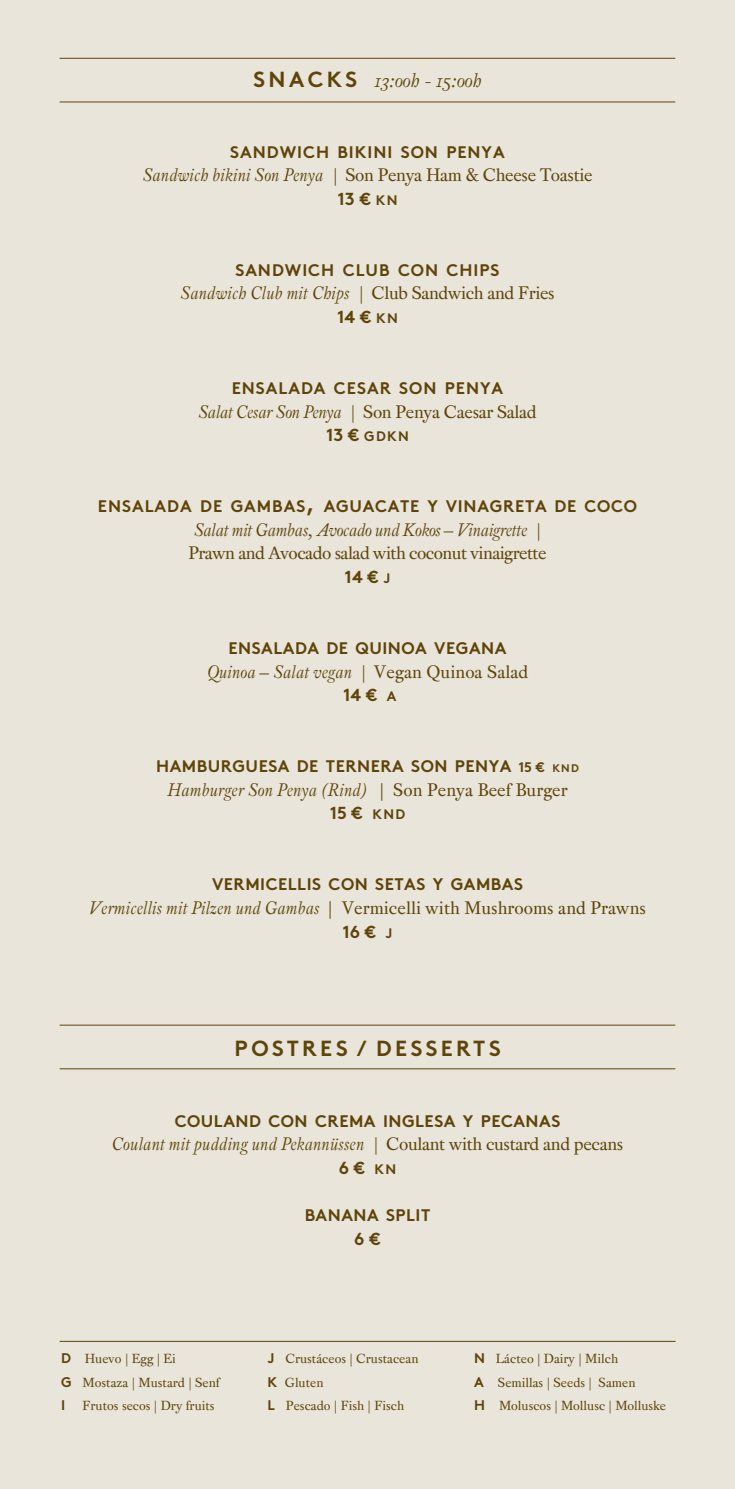
<style>
.page{position:relative;width:735px;height:1489px;background:#fff}
.page>*{position:absolute;margin:0;border:0;box-sizing:border-box;transform-origin:0 0}
.t1{font:700 21.88px "Brown";letter-spacing:.155em;color:#5e4409}
.titular{font:italic 21px "Pradell";color:#5e4409}
.t2{font:italic 19.25px "Pradell";color:#5e4409}
.t3{font:19.25px "Pradell Roman";letter-spacing:-.02em;color:#5e4409}
.t4{font:italic 19.25px "Pradell";letter-spacing:-.02em;color:#5e4409}
.t5{font:19.25px "Pradell Roman";color:#5e4409}
.t6{font:700 17.32px "Brown";color:#5e4409}
.t7{font:700 16.8px "Brown";letter-spacing:.03em;color:#5e4409}
.t8{font:700 16.8px "Brown";letter-spacing:.055em;color:#5e4409}
.t9{font:14px "Pradell Roman";color:#5e4409}
.t10{font:700 14px "Brown";color:#5e4409}
.t11{font:700 13.83px "Brown";color:#5e4409}
.s1{font-family:"Brown";font-weight:700;font-style:normal;font-size:21.88px}
.s2{font-family:"Pradell";font-style:italic}
.s3{font-size:13.83px}
.s4{font-family:"Pradell Roman";font-style:normal}
.s5{font-size:17.32px}
.s6{font-size:23.97px}
.s7{font-size:14px}
.s8{font-size:11.03px}
.s9{font-family:"Brown";font-weight:700}
</style>
<div class="page">
<div style="left:0;top:0;width:734px;height:1488px;background:#eae5da"></div>
<hr style="left:60px;top:1340px;width:615px;height:1px;background:#5e4409">
<hr style="left:60px;top:58px;width:615px;height:1px;background:#5e4409">
<hr style="left:60px;top:1024px;width:615px;height:1px;background:#5e4409">
<hr style="left:60px;top:102px;width:615px;height:1px;background:#5e4409">
<hr style="left:60px;top:1068px;width:615px;height:1px;background:#5e4409">
<p class="titular" style="left:253px;top:68px;width:229px"><span class="s1">SNACKS</span> 13:00h - 15:00h</p>
<p class="t8" style="left:230px;top:138px;width:276px">SANDWICH BIKINI SON PENYA</p>
<p class="t3" style="left:142px;top:164px;width:451px"><span class="s2">Sandwich bikini Son Penya |</span> Son Penya Ham &amp; Cheese Toastie</p>
<p class="t6" style="left:337px;top:185px;width:61px">13 € <span class="s3">KN</span></p>
<p class="t8" style="left:235px;top:256px;width:265px">SANDWICH CLUB CON CHIPS</p>
<p class="t2" style="left:180px;top:282px;width:376px">Sandwich Club mit Chips | <span class="s4">Club Sandwich and Fries</span></p>
<p class="t6" style="left:337px;top:303px;width:62px">14 € <span class="s3">KN</span></p>
<p class="t8" style="left:231px;top:374px;width:273px">ENSALADA CESAR SON PENYA</p>
<p class="t4" style="left:198px;top:400px;width:340px">Salat Cesar Son Penya | <span class="s4">Son Penya Caesar Salad</span></p>
<p class="t11" style="left:326px;top:425px;width:84px"><span class="s5">13 €</span> GDKN</p>
<p class="t7" style="left:98px;top:492px;width:540px">ENSALADA DE GAMBAS<span class="s6">,</span> AGUACATE Y VINAGRETA DE COCO</p>
<p class="t4" style="left:194px;top:519px;width:348px">Salat mit Gambas, Avocado und Kokos – Vinaigrette |</p>
<p class="t3" style="left:188px;top:542px;width:359px">Prawn and Avocado salad with coconut vinaigrette</p>
<p class="t6" style="left:344px;top:563px;width:47px">14 € <span class="s3">J</span></p>
<p class="t7" style="left:228px;top:634px;width:279px">ENSALADA DE QUINOA VEGANA</p>
<p class="t2" style="left:206px;top:660px;width:323px">Quinoa – Salat vegan | <span class="s4">Vegan Quinoa Salad</span></p>
<p class="t6" style="left:343px;top:681px;width:55px">14 € <span class="s3">A</span></p>
<p class="t7" style="left:156px;top:752px;width:424px">HAMBURGUESA DE TERNERA SON PENYA <span class="s7">15 €</span> <span class="s8">KND</span></p>
<p class="t2" style="left:167px;top:778px;width:402px">Hamburger Son Penya (Rind) <span class="s4">| Son Penya Beef Burger</span></p>
<p class="t6" style="left:329px;top:799px;width:77px">15 € <span class="s3">KND</span></p>
<p class="t7" style="left:212px;top:870px;width:312px">VERMICELLIS CON SETAS Y GAMBAS</p>
<p class="t5" style="left:89px;top:897px;width:558px"><span class="s2">Vermicellis mit Pilzen und Gambas</span> | Vermicelli with Mushrooms and Prawns</p>
<p class="t6" style="left:342px;top:917px;width:51px">16 € <span class="s3">J</span></p>
<p class="t1" style="left:234px;top:1030px;width:268px">POSTRES / DESSERTS</p>
<p class="t7" style="left:174px;top:1107px;width:387px">COULAND CON CREMA INGLESA Y PECANAS</p>
<p class="t2" style="left:112px;top:1133px;width:513px">Coulant mit pudding und Pekannüssen | <span class="s4">Coulant with custard and pecans</span></p>
<p class="t6" style="left:338px;top:1153px;width:59px">6 € <span class="s3">KN</span></p>
<p class="t7" style="left:304px;top:1201px;width:127px">BANANA SPLIT</p>
<p class="t6" style="left:354px;top:1224px;width:28px">6 €</p>
<p class="t9" style="left:61px;top:1350px;width:116px"><span class="s9">D</span> Huevo | Egg | Ei</p>
<p class="t9" style="left:61px;top:1374px;width:160px"><span class="s9">G</span> Mostaza | Mustard | Senf</p>
<p class="t10" style="left:61px;top:1393px;width:3px">I</p>
<p class="t9" style="left:83px;top:1397px;width:133px">Frutos secos | Dry fruits</p>
<p class="t9" style="left:267px;top:1350px;width:152px"><span class="s9">J</span> Crustáceos | Crustacean</p>
<p class="t9" style="left:267px;top:1374px;width:57px"><span class="s9">K</span> Gluten</p>
<p class="t9" style="left:267px;top:1397px;width:138px"><span class="s9">L</span> Pescado | Fish | Fisch</p>
<p class="t9" style="left:474px;top:1350px;width:145px"><span class="s9">N</span> Lácteo | Dairy | Milch</p>
<p class="t9" style="left:474px;top:1374px;width:163px"><span class="s9">A</span> Semillas | Seeds | Samen</p>
<p class="t9" style="left:474px;top:1397px;width:193px"><span class="s9">H</span> Moluscos | Mollusc | Molluske</p>
</div>
